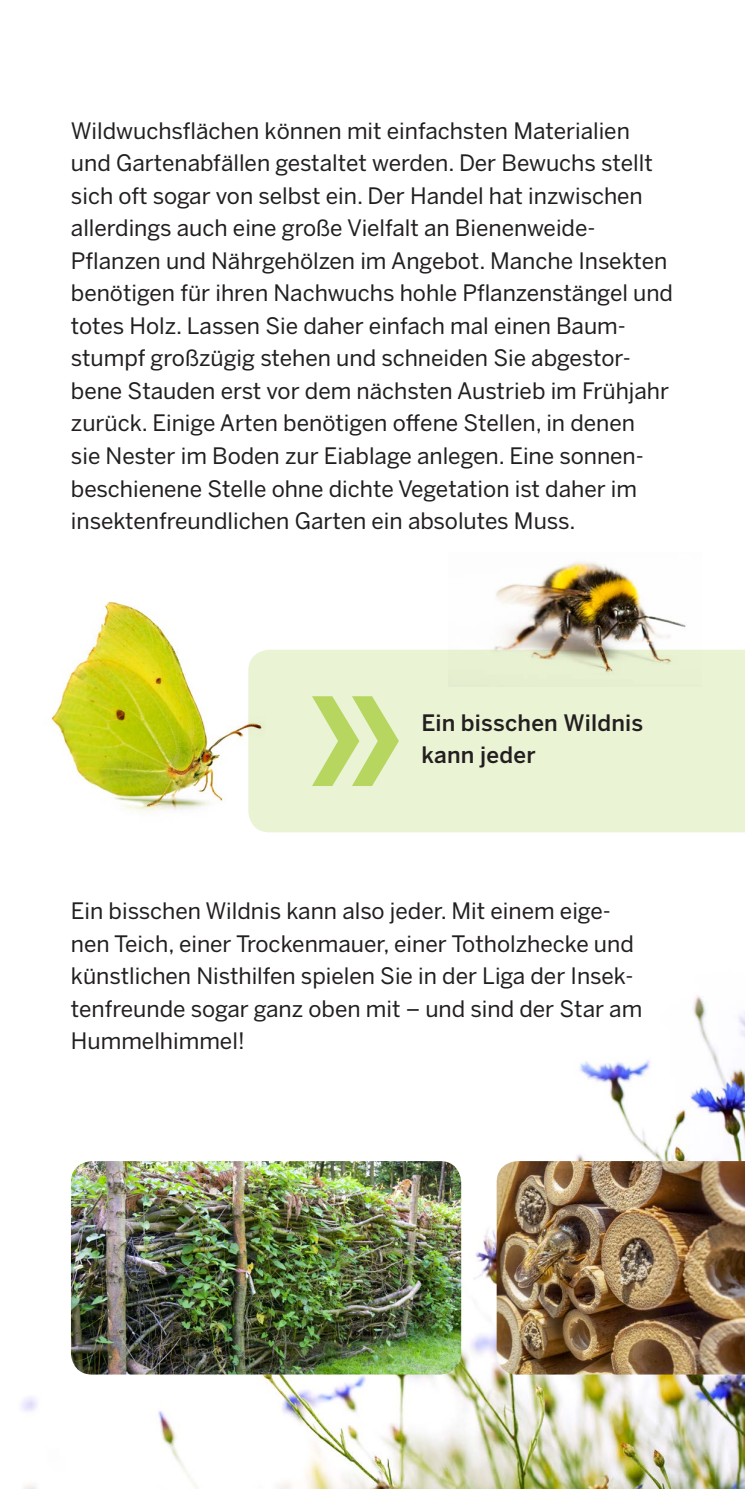
<style>
.page{position:relative;width:745px;height:1489px;background:#fff}
.page>*{position:absolute;margin:0;border:0;box-sizing:border-box;transform-origin:0 0}
.t1{font:500 169px "Benton Sans";color:#b6d65f}
.t2{font:22.5px/32.5px "Benton Sans";color:#231f20}
.t3{font:500 22.5px/32.5px "Benton Sans";letter-spacing:.01em;color:#231f20}
</style>
<div class="page">
<img style="left:21px;top:995px;width:723px;height:493px">
<div style="left:319px;top:649px;width:425px;height:183px;background:#eaf3d4"></div>
<img style="left:496px;top:1160px;width:248px;height:214px">
<img style="left:71px;top:1160px;width:390px;height:214px">
<img style="left:448px;top:561px;width:253px;height:125px">
<img style="left:46px;top:601px;width:273px;height:232px">
<p class="t2" style="left:71px;top:114px;width:603px">Wildwuchsflächen können mit einfachsten Materialien und Gartenabfällen gestaltet werden. Der Bewuchs stellt sich oft sogar von selbst ein. Der Handel hat inzwischen allerdings auch eine große Vielfalt an Bienenweide-Pflanzen und Nährgehölzen im Angebot. Manche Insekten benötigen für ihren Nachwuchs hohle Pflanzenstängel und totes Holz. Lassen Sie daher einfach mal einen Baum&shy;stumpf großzügig stehen und schneiden Sie abgestor&shy;bene Stauden erst vor dem nächsten Austrieb im Frühjahr zurück. Einige Arten benötigen offene Stellen, in denen<br>sie Nester im Boden zur Eiablage anlegen. Eine sonnen&shy;beschienene Stelle ohne dichte Vegetation ist daher im insektenfreundlichen Garten ein absolutes Muss.</p>
<h1 class="t1" style="left:305px;top:624px;width:101px">»</h1>
<p class="t3" style="left:421px;top:706px;width:223px">Ein bisschen Wildnis kann jeder</p>
<p class="t2" style="left:71px;top:894px;width:572px">Ein bisschen Wildnis kann also jeder. Mit einem eige&shy;nen Teich, einer Trockenmauer, einer Totholzhecke und künstlichen Nisthilfen spielen Sie in der Liga der Insek&shy;tenfreunde sogar ganz oben mit – und sind der Star am Hummelhimmel!</p>
</div>
